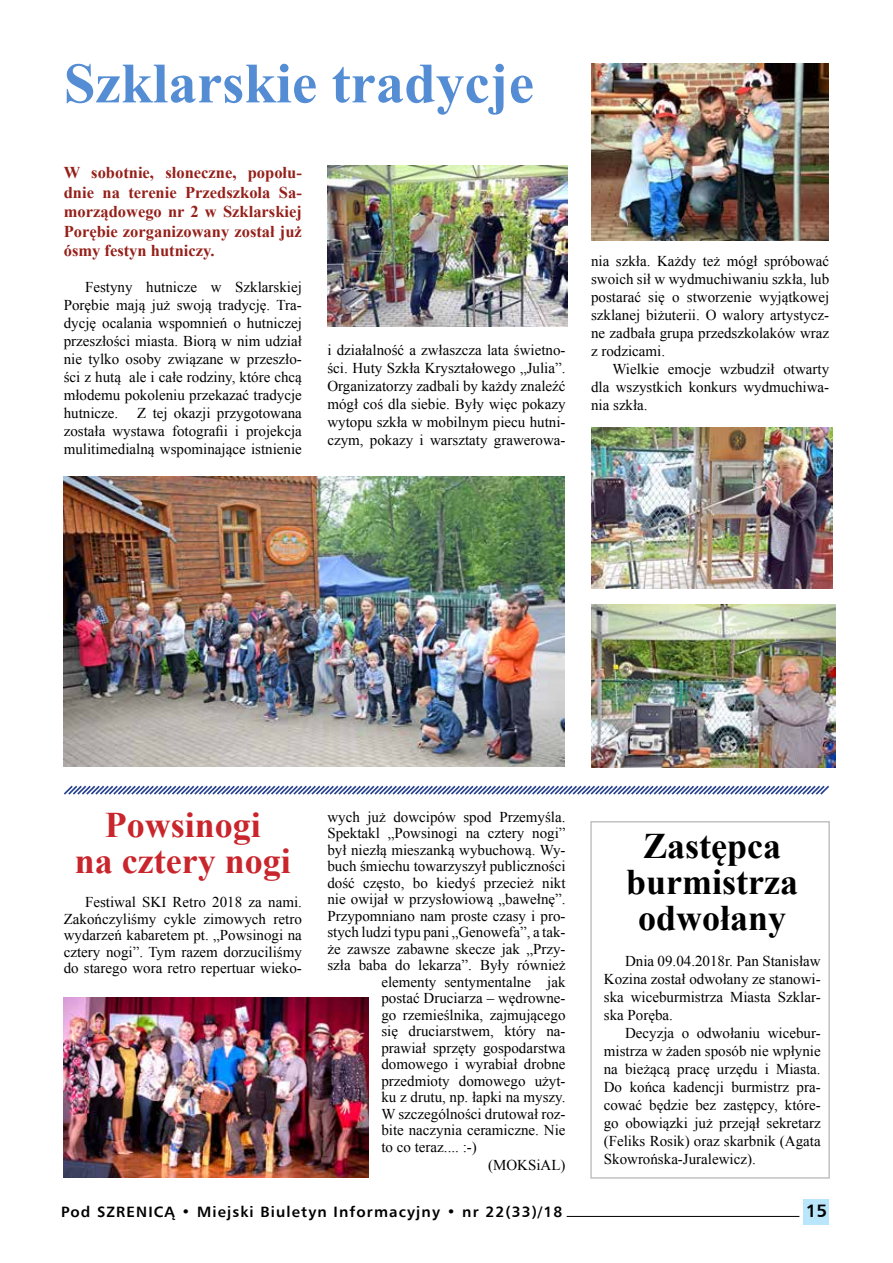
<style>
.page{position:relative;width:893px;height:1263px;background:#fff}
.page>*{position:absolute;margin:0;border:0;box-sizing:border-box;transform-origin:0 0}
.t1{font:700 57px "Times New Roman";color:#548dd4}
.t2{font:700 36px/36px "Times New Roman";color:#000;text-align:center}
.t3{font:700 36px/36px "Times New Roman";color:#c9252c;text-align:center}
.t4{font:700 18px "Humnst 777 EU";color:#000}
.t5{font:700 16.5px/19.5px "Times New Roman";color:#951f19;text-align:justify}
.t6{font:15px/18px "Times New Roman";color:#000;text-align:justify}
.t7{font:700 15px "Humnst 777 EU";letter-spacing:.075em;color:#000}
</style>
<div class="page">
<div style="left:804px;top:1199px;width:25px;height:26px;background:#b9e6fa"></div>
<hr style="left:567px;top:1216px;width:232px;height:1px;background:#000">
<img style="left:64px;top:476px;width:500px;height:290px">
<img style="left:591px;top:64px;width:238px;height:176px">
<img style="left:591px;top:427px;width:241px;height:161px">
<img style="left:591px;top:605px;width:244px;height:162px">
<img style="left:327px;top:166px;width:241px;height:160px">
<svg style="left:63px;top:785px;width:766px;height:10px"></svg>
<div style="left:590px;top:821px;width:240px;height:358px;border:2px solid #c0c2c4"></div>
<img style="left:64px;top:997px;width:305px;height:181px">
<h1 class="t1" style="left:64px;top:44px;width:472px">Szklarskie tradycje</h1>
<p class="t5" style="left:64px;top:162px;width:240px">W sobotnie, słoneczne, popołu&shy;dnie na terenie Przedszkola Sa&shy;morządowego nr 2 w Szklarskiej Porębie zorganizowany został już ósmy festyn hutniczy.</p>
<p class="t6" style="left:64px;top:278px;width:240px;text-indent:21px">Festyny hutnicze w Szklarskiej Porębie mają już swoją tradycję. Tra&shy;dycję ocalania wspomnień o hutniczej przeszłości miasta. Biorą w nim udział nie tylko osoby związane w przeszło&shy;ści z hutą ale i całe rodziny, które chcą młodemu pokoleniu przekazać tradycje hutnicze.</p>
<p class="t6" style="left:64px;top:404px;width:240px;text-indent:73px">Z tej okazji przygotowana została wystawa fotografii i projekcja mulitimedialną wspominające istnienie</p>
<p class="t6" style="left:327px;top:341px;width:240px">i działalność a zwłaszcza lata świetno&shy;ści. Huty Szkła Kryształowego „Julia”.<br>Organizatorzy zadbali by każdy znaleźć mógł coś dla siebie. Były więc pokazy wytopu szkła w mobilnym piecu hutni&shy;czym, pokazy i warsztaty grawerowa-</p>
<p class="t6" style="left:591px;top:251px;width:240px">nia szkła. Każdy też mógł spróbować swoich sił w wydmuchiwaniu szkła, lub postarać się o stworzenie wyjątkowej szklanej biżuterii. O walory artystycz&shy;ne zadbała grupa przedszkolaków wraz z rodzicami.</p>
<p class="t6" style="left:591px;top:359px;width:240px;text-indent:21px">Wielkie emocje wzbudził otwarty dla wszystkich konkurs wydmuchiwa&shy;nia szkła.</p>
<h2 class="t3" style="left:75px;top:806px;width:217px">Powsinogi<br>na cztery nogi</h2>
<p class="t6" style="left:64px;top:894px;width:240px;line-height:16.5px;text-indent:21px">Festiwal SKI Retro 2018 za nami.<br>Zakończyliśmy cykle zimowych retro wydarzeń kabaretem pt. „Powsinogi na cztery nogi”. Tym razem dorzuciliśmy do starego wora retro repertuar wieko-</p>
<p class="t6" style="left:327px;top:807px;width:240px">wych już dowcipów spod Przemyśla.</p>
<p class="t6" style="left:327px;top:824px;width:240px">Spektakl „Powsinogi na cztery nogi”</p>
<p class="t6" style="left:327px;top:840px;width:240px">był niezłą mieszanką wybuchową. Wy-</p>
<p class="t6" style="left:327px;top:857px;width:240px">buch śmiechu towarzyszył publiczności</p>
<p class="t6" style="left:327px;top:873px;width:240px">dość często, bo kiedyś przecież nikt</p>
<p class="t6" style="left:327px;top:890px;width:240px">nie owijał w przysłowiową „bawełnę”.</p>
<p class="t6" style="left:327px;top:906px;width:240px">Przypomniano nam proste czasy i pro-</p>
<p class="t6" style="left:327px;top:923px;width:240px">stych ludzi typu pani „Genowefa”, a tak-</p>
<p class="t6" style="left:327px;top:939px;width:240px">że zawsze zabawne skecze jak „Przy-</p>
<p class="t6" style="left:327px;top:956px;width:240px">szła baba do lekarza”. Były również</p>
<p class="t6" style="left:381px;top:972px;width:186px">elementy sentymentalne jak</p>
<p class="t6" style="left:381px;top:989px;width:186px">postać Druciarza – wędrowne-</p>
<p class="t6" style="left:381px;top:1005px;width:186px">go rzemieślnika, zajmującego</p>
<p class="t6" style="left:381px;top:1022px;width:186px">się druciarstwem, który na-</p>
<p class="t6" style="left:381px;top:1038px;width:186px">prawiał sprzęty gospodarstwa</p>
<p class="t6" style="left:381px;top:1055px;width:186px">domowego i wyrabiał drobne</p>
<p class="t6" style="left:381px;top:1071px;width:186px">przedmioty domowego użyt-</p>
<p class="t6" style="left:381px;top:1088px;width:186px">ku z drutu, np. łapki na myszy.</p>
<p class="t6" style="left:381px;top:1104px;width:186px">W szczególności drutował roz-</p>
<p class="t6" style="left:381px;top:1121px;width:186px">bite naczynia ceramiczne. Nie</p>
<p class="t6" style="left:381px;top:1137px;width:97px">to co teraz.... :-)</p>
<p class="t6" style="left:488px;top:1155px;width:79px">(MOKSiAL)</p>
<h2 class="t2" style="left:626px;top:827px;width:173px">Zastępca burmistrza odwołany</h2>
<p class="t6" style="left:604px;top:952px;width:218px;text-indent:21px">Dnia 09.04.2018r. Pan Stanisław Kozina został odwołany ze stanowi&shy;ska wiceburmistrza Miasta Szklar&shy;ska Poręba.</p>
<p class="t6" style="left:604px;top:1024px;width:218px;text-indent:21px">Decyzja o odwołaniu wicebur&shy;mistrza w żaden sposób nie wpłynie na bieżącą pracę urzędu i Miasta.<br>Do końca kadencji burmistrz pra&shy;cować będzie bez zastępcy, które&shy;go obowiązki już przejął sekretarz (Feliks Rosik) oraz skarbnik (Agata Skowrońska-Juralewicz).</p>
<p class="t7" style="left:61px;top:1202px;width:503px">Pod SZRENICĄ • Miejski Biuletyn Informacyjny • nr 22(33)/18</p>
<p class="t4" style="left:806px;top:1199px;width:23px">15</p>
</div>
